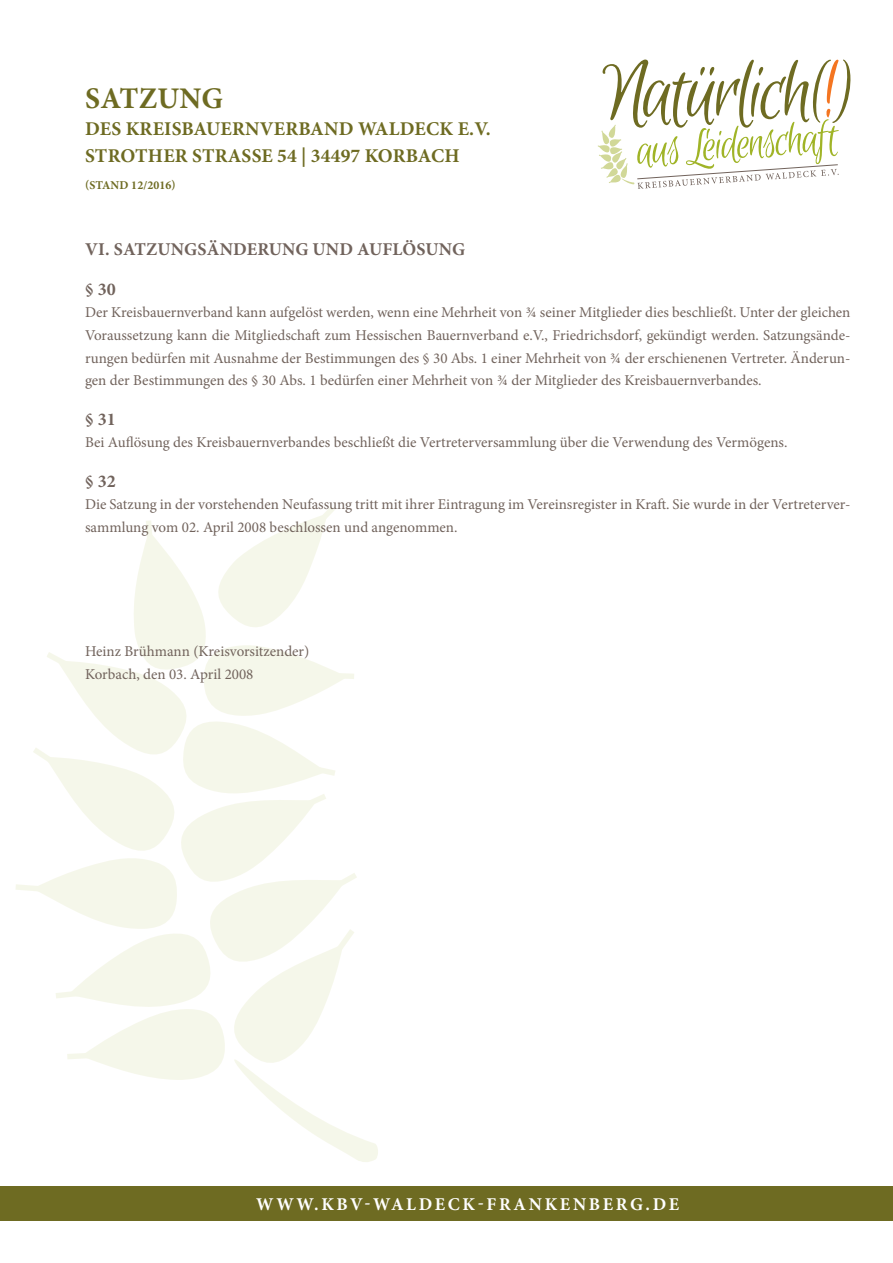
<style>
.page{position:relative;width:893px;height:1263px;background:#fff}
.page>*{position:absolute;margin:0;border:0;box-sizing:border-box;transform-origin:0 0}
.t1{font:700 30px "Minion Pro";letter-spacing:.01em;color:#6e6b22}
.t2{font:700 19.5px/27px "Minion Pro";letter-spacing:.01em;color:#6e6b22}
.t3{font:700 18px/39.5px "Minion Pro";letter-spacing:.01em;color:#71635c}
.t4{font:700 18px "Minion Pro";letter-spacing:.15em;color:#fff}
.t5{font:15px/22.5px "Minion Pro";color:#71635c}
.t6{font:700 12px "Minion Pro";letter-spacing:.01em;color:#6e6b22}
</style>
<div class="page">
<div style="left:0;top:1186px;width:893px;height:34px;background:#6e6b22"></div>
<svg style="left:16px;top:507px;width:362px;height:655px"></svg>
<svg style="left:598px;top:60px;width:252px;height:129px"></svg>
<h1 class="t1" style="left:85px;top:77px;width:139px">SATZUNG</h1>
<h2 class="t2" style="left:85px;top:115px;width:407px">DES KREISBAUERNVERBAND WALDECK E.V.<br>STROTHER STRASSE 54 | 34497 KORBACH</h2>
<p class="t6" style="left:85px;top:177px;width:92px">(STAND 12/2016)</p>
<p class="t3" style="left:85px;top:230px;width:382px">VI . SATZUNGSÄNDERUNG UND AUFLÖSUNG § 30</p>
<p class="t5" style="left:85px;top:301px;width:767px;text-align:justify">Der Kreisbauernverband kann aufgelöst werden, wenn eine Mehrheit von ¾ seiner Mitglieder dies beschließt. Unter der gleichen Voraussetzung kann die Mitgliedschaft zum Hessischen Bauernverband e.V., Friedrichsdorf, gekündigt werden. Satzungsände&shy;rungen bedürfen mit Ausnahme der Bestimmungen des § 30 Abs. 1 einer Mehrheit von ¾ der erschienenen Vertreter. Änderun&shy;gen der Bestimmungen des § 30 Abs. 1 bedürfen einer Mehrheit von ¾ der Mitglieder des Kreisbauernverbandes.</p>
<p class="t3" style="left:85px;top:399px;width:32px">§ 31</p>
<p class="t5" style="left:85px;top:431px;width:704px">Bei Auflösung des Kreisbauernverbandes beschließt die Vertreterversammlung über die Verwendung des Vermögens.</p>
<p class="t3" style="left:85px;top:461px;width:32px">§ 32</p>
<p class="t5" style="left:85px;top:493px;width:767px">Die Satzung in der vorstehenden Neufassung tritt mit ihrer Eintragung im Vereinsregister in Kraft. Sie wurde in der Vertreterver&shy;sammlung vom 02. April 2008 beschlossen und angenommen.</p>
<p class="t5" style="left:85px;top:640px;width:226px">Heinz Brühmann (Kreisvorsitzender)<br>Korbach, den 03. April 2008</p>
<p class="t4" style="left:256px;top:1191px;width:21px">WWW</p>
<p class="t4" style="left:314px;top:1191px;width:367px">.KBV-WALDECK-FRANKENBERG.DE</p>
</div>
